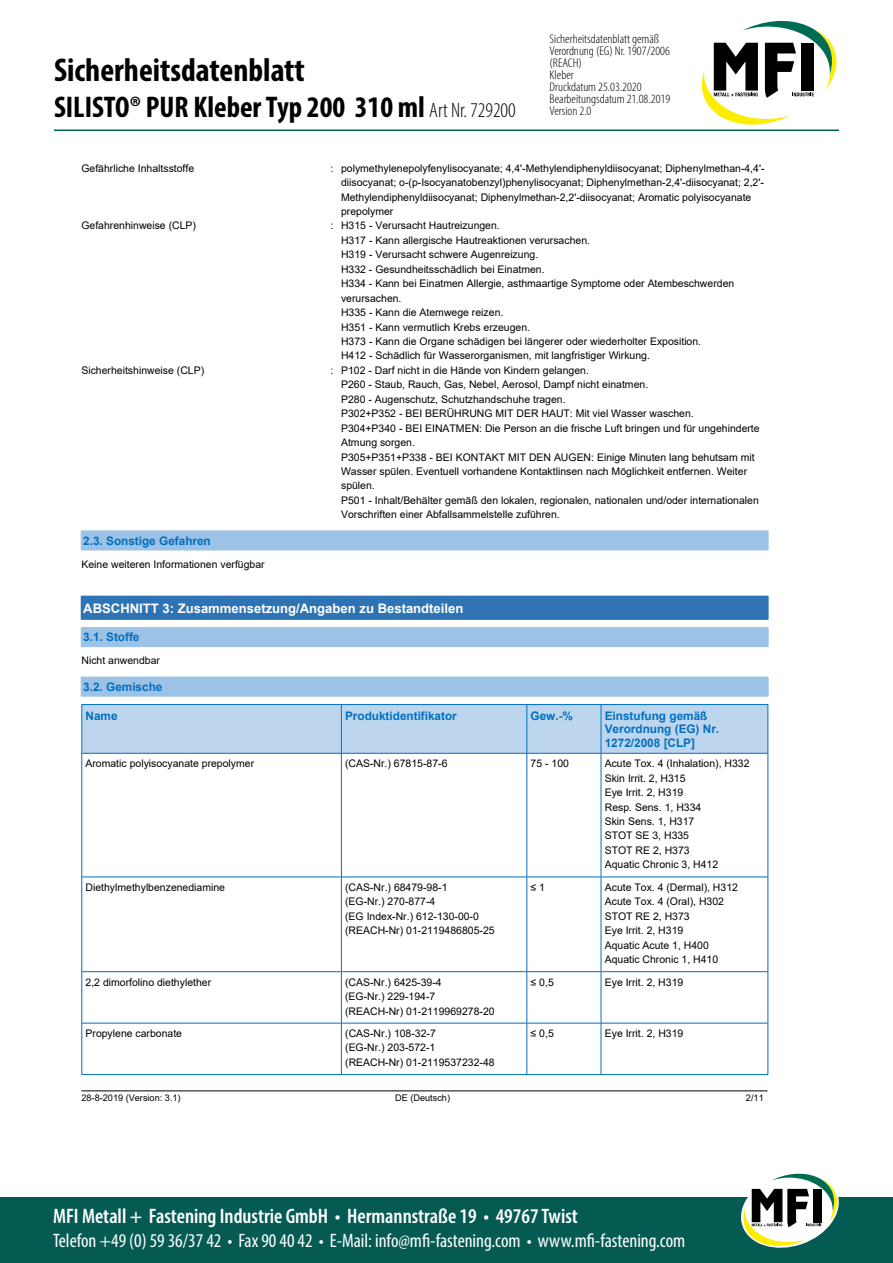
<style>
.page{position:relative;width:893px;height:1263px;background:#fff}
.page>*{position:absolute;margin:0;border:0;box-sizing:border-box;transform-origin:0 0}
.t1{font:700 condensed 33px "Myriad Pro";color:#000}
.t2{font:700 condensed 30px "Myriad Pro";color:#000}
.t3{font:600 condensed 21px "Myriad Pro";color:#fff}
.t4{font:700 21px "Arial";color:#000}
.t5{font:condensed 19.5px "Myriad Pro";color:#fff}
.t6{font:700 13.05px "Arial";color:#fff}
.t7{font:300 condensed 12.75px/12px "Myriad Pro";color:#000;scale:1.06 1}
.t8{font:700 11.7px/13.5px "Arial";color:#0070c0}
.t9{font:10.5px/14.4px "Arial";color:#000}
.t10{font:9.15px "Arial";color:#000}
.s1{font-weight:300;font-size:21px}
</style>
<div class="page">
<hr style="left:54px;top:129px;width:785px;height:2px;background:#00664b">
<svg style="left:702px;top:20px;width:135px;height:105px"></svg>
<div style="left:0;top:1197px;width:893px;height:66px;background:#055b52"></div>
<svg style="left:741px;top:1173px;width:98px;height:75px"></svg>
<hr style="left:81px;top:1090px;width:686px;height:1px;background:#000">
<div style="left:81px;top:531px;width:687px;height:19px;background:#9cc2e5"></div>
<svg style="left:768px;top:531px;width:1px;height:19px"></svg>
<hr style="left:81px;top:550px;width:687px;height:1px;background:#9cc2e5">
<div style="left:81px;top:596px;width:687px;height:23px;background:#2e74b5"></div>
<svg style="left:768px;top:596px;width:1px;height:23px"></svg>
<hr style="left:81px;top:619px;width:687px;height:1px;background:#2e74b5">
<div style="left:81px;top:628px;width:687px;height:18px;background:#9cc2e5"></div>
<svg style="left:768px;top:628px;width:1px;height:18px"></svg>
<hr style="left:81px;top:627px;width:687px;height:1px;background:#9cc2e5">
<hr style="left:81px;top:646px;width:687px;height:1px;background:#9cc2e5">
<div style="left:81px;top:677px;width:687px;height:19px;background:#9cc2e5"></div>
<svg style="left:768px;top:677px;width:1px;height:19px"></svg>
<hr style="left:81px;top:696px;width:687px;height:1px;background:#9cc2e5">
<div style="left:82px;top:705px;width:259px;height:48px;background:#bdd6ee"></div>
<div style="left:342px;top:705px;width:184px;height:48px;background:#bdd6ee"></div>
<div style="left:527px;top:705px;width:74px;height:48px;background:#bdd6ee"></div>
<div style="left:601px;top:705px;width:167px;height:48px;background:#bdd6ee"></div>
<hr style="left:81px;top:705px;width:1px;height:369px;background:#0070c0">
<hr style="left:341px;top:705px;width:1px;height:48px;background:#0070c0">
<hr style="left:341px;top:754px;width:1px;height:122px;background:#0070c0">
<hr style="left:341px;top:877px;width:1px;height:94px;background:#0070c0">
<hr style="left:341px;top:972px;width:1px;height:51px;background:#0070c0">
<hr style="left:341px;top:1023px;width:1px;height:51px;background:#0070c0">
<hr style="left:526px;top:705px;width:1px;height:48px;background:#0070c0">
<hr style="left:526px;top:754px;width:1px;height:122px;background:#0070c0">
<hr style="left:526px;top:877px;width:1px;height:94px;background:#0070c0">
<hr style="left:526px;top:972px;width:1px;height:51px;background:#0070c0">
<hr style="left:526px;top:1023px;width:1px;height:51px;background:#0070c0">
<hr style="left:601px;top:705px;width:1px;height:48px;background:#0070c0">
<hr style="left:601px;top:754px;width:1px;height:122px;background:#0070c0">
<hr style="left:601px;top:877px;width:1px;height:94px;background:#0070c0">
<hr style="left:601px;top:972px;width:1px;height:51px;background:#0070c0">
<hr style="left:601px;top:1023px;width:1px;height:51px;background:#0070c0">
<hr style="left:768px;top:705px;width:1px;height:369px;background:#0070c0">
<hr style="left:81px;top:704px;width:687px;height:1px;background:#0070c0">
<hr style="left:82px;top:753px;width:686px;height:1px;background:#0070c0">
<hr style="left:82px;top:876px;width:686px;height:1px;background:#0070c0">
<hr style="left:82px;top:971px;width:686px;height:1px;background:#0070c0">
<hr style="left:82px;top:1023px;width:686px;height:1px;background:#0070c0">
<hr style="left:81px;top:1074px;width:687px;height:1px;background:#0070c0">
<p class="t7" style="left:550px;top:33px;width:115px">Sicherheitsdatenblatt gemäß<br>Verordnung (EG) Nr. 1907/2006 (REACH)<br>Kleber<br>Druckdatum 25.03.2020<br>Bearbeitungsdatum 21.08.2019</p>
<h1 class="t1" style="left:54px;top:49px;width:252px">Sicherheitsdatenblatt</h1>
<h2 class="t2" style="left:54px;top:88px;width:463px">SILISTO® PUR Kleber Typ 200 310 ml <span class="s1">Art Nr. 729200</span></h2>
<h3 class="t4" style="left:81px;top:93px;width:269px">Silisto PUR Kleber Typ 200</h3>
<p class="t7" style="left:550px;top:105px;width:41px">Version 2.0</p>
<p class="t9" style="left:81px;top:161px;width:114px">Gefährliche Inhaltsstoffe</p>
<p class="t9" style="left:341px;top:161px;width:425px;text-indent:-11px">: polymethylenepolyfenylisocyanate; 4,4'-Methylendiphenyldiisocyanat; Diphenylmethan-4,4'- diisocyanat; o-(p-Isocyanatobenzyl)phenylisocyanat; Diphenylmethan-2,4'-diisocyanat; 2,2'- Methylendiphenyldiisocyanat; Diphenylmethan-2,2'-diisocyanat; Aromatic polyisocyanate prepolymer</p>
<p class="t9" style="left:81px;top:218px;width:116px">Gefahrenhinweise (CLP)</p>
<p class="t9" style="left:341px;top:218px;width:395px;text-indent:-11px">: H315 - Verursacht Hautreizungen.<br>H317 - Kann allergische Hautreaktionen verursachen.<br>H319 - Verursacht schwere Augenreizung.<br>H332 - Gesundheitsschädlich bei Einatmen.<br>H334 - Kann bei Einatmen Allergie, asthmaartige Symptome oder Atembeschwerden verursachen.<br>H335 - Kann die Atemwege reizen.<br>H351 - Kann vermutlich Krebs erzeugen.<br>H373 - Kann die Organe schädigen bei längerer oder wiederholter Exposition.<br>H412 - Schädlich für Wasserorganismen, mit langfristiger Wirkung.</p>
<p class="t9" style="left:81px;top:363px;width:124px">Sicherheitshinweise (CLP)</p>
<p class="t9" style="left:341px;top:363px;width:420px;text-indent:-11px">: P102 - Darf nicht in die Hände von Kindern gelangen.<br>P260 - Staub, Rauch, Gas, Nebel, Aerosol, Dampf nicht einatmen.<br>P280 - Augenschutz, Schutzhandschuhe tragen.<br>P302+P352 - BEI BERÜHRUNG MIT DER HAUT: Mit viel Wasser waschen.<br>P304+P340 - BEI EINATMEN: Die Person an die frische Luft bringen und für ungehinderte Atmung sorgen.<br>P305+P351+P338 - BEI KONTAKT MIT DEN AUGEN: Einige Minuten lang behutsam mit Wasser spülen. Eventuell vorhandene Kontaktlinsen nach Möglichkeit entfernen. Weiter spülen.<br>P501 - Inhalt/Behälter gemäß den lokalen, regionalen, nationalen und/oder internationalen Vorschriften einer Abfallsammelstelle zuführen.</p>
<p class="t8" style="left:83px;top:534px;width:129px">2.3. Sonstige Gefahren</p>
<p class="t9" style="left:81px;top:557px;width:185px">Keine weiteren Informationen verfügbar</p>
<p class="t6" style="left:83px;top:599px;width:382px">ABSCHNITT 3: Zusammensetzung/Angaben zu Bestandteilen</p>
<p class="t8" style="left:83px;top:631px;width:58px">3.1. Stoffe</p>
<p class="t9" style="left:81px;top:653px;width:80px">Nicht anwendbar</p>
<p class="t8" style="left:83px;top:680px;width:81px">3.2. Gemische</p>
<p class="t8" style="left:86px;top:709px;width:34px">Name</p>
<p class="t8" style="left:345px;top:709px;width:113px">Produktidentifikator</p>
<p class="t8" style="left:531px;top:709px;width:44px">Gew.-%</p>
<p class="t8" style="left:605px;top:709px;width:116px">Einstufung gemäß<br>Verordnung (EG) Nr.<br>1272/2008 [CLP]</p>
<p class="t9" style="left:86px;top:756px;width:170px">Aromatic polyisocyanate prepolymer</p>
<p class="t9" style="left:345px;top:756px;width:104px">(CAS-Nr.) 67815-87-6</p>
<p class="t9" style="left:531px;top:756px;width:40px">75 - 100</p>
<p class="t9" style="left:605px;top:756px;width:146px">Acute Tox. 4 (Inhalation), H332<br>Skin Irrit. 2, H315<br>Eye Irrit. 2, H319<br>Resp. Sens. 1, H334<br>Skin Sens. 1, H317<br>STOT SE 3, H335<br>STOT RE 2, H373<br>Aquatic Chronic 3, H412</p>
<p class="t9" style="left:86px;top:880px;width:141px">Diethylmethylbenzenediamine</p>
<p class="t9" style="left:345px;top:880px;width:151px">(CAS-Nr.) 68479-98-1<br>(EG-Nr.) 270-877-4<br>(EG Index-Nr.) 612-130-00-0 (REACH-Nr) 01-2119486805-25</p>
<p class="t9" style="left:531px;top:880px;width:16px">≤ 1</p>
<p class="t9" style="left:605px;top:880px;width:135px">Acute Tox. 4 (Dermal), H312<br>Acute Tox. 4 (Oral), H302<br>STOT RE 2, H373<br>Eye Irrit. 2, H319<br>Aquatic Acute 1, H400<br>Aquatic Chronic 1, H410</p>
<p class="t9" style="left:86px;top:975px;width:127px">2,2 dimorfolino diethylether</p>
<p class="t9" style="left:345px;top:975px;width:151px">(CAS-Nr.) 6425-39-4<br>(EG-Nr.) 229-194-7 (REACH-Nr) 01-2119969278-20</p>
<p class="t9" style="left:531px;top:975px;width:25px">≤ 0,5</p>
<p class="t9" style="left:605px;top:975px;width:80px">Eye Irrit. 2, H319</p>
<p class="t9" style="left:86px;top:1026px;width:98px">Propylene carbonate</p>
<p class="t9" style="left:345px;top:1026px;width:151px">(CAS-Nr.) 108-32-7<br>(EG-Nr.) 203-572-1 (REACH-Nr) 01-2119537232-48</p>
<p class="t9" style="left:531px;top:1026px;width:25px">≤ 0,5</p>
<p class="t9" style="left:605px;top:1026px;width:80px">Eye Irrit. 2, H319</p>
<p class="t10" style="left:81px;top:1091px;width:101px">28-8-2019 (Version: 3.1)</p>
<p class="t10" style="left:395px;top:1091px;width:56px">DE (Deutsch)</p>
<p class="t10" style="left:746px;top:1091px;width:19px">2/11</p>
<h3 class="t3" style="left:53px;top:1203px;width:526px">MFI Metall + Fastening Industrie GmbH • Hermannstraße 19 • 49767 Twist</h3>
<h3 class="t5" style="left:53px;top:1228px;width:634px">Telefon +49 (0) 59 36/37 42 • Fax 90 40 42 • E-Mail: info@mfi-fastening.com • www.mfi-fastening.com</h3>
</div>
